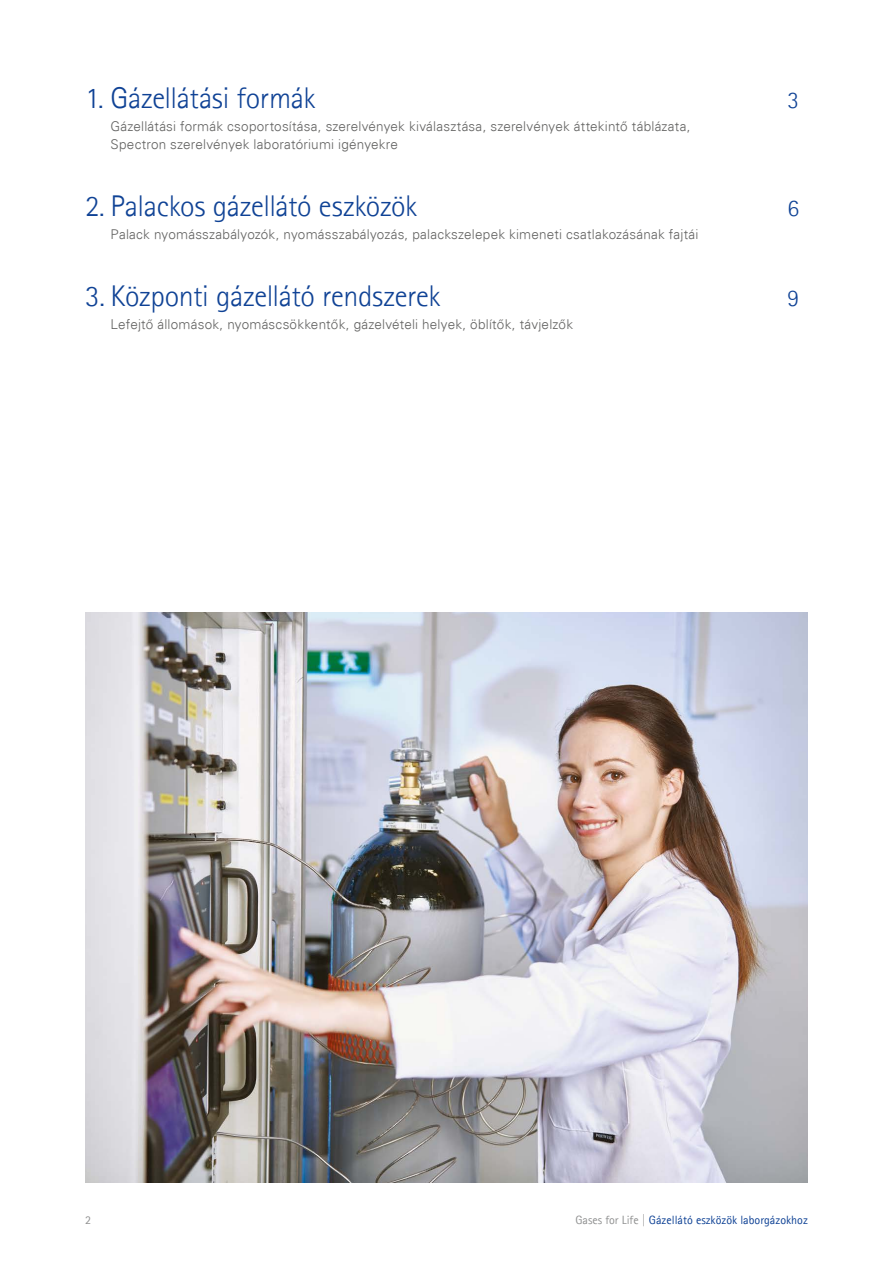
<style>
.page{position:relative;width:893px;height:1263px;background:#fff}
.page>*{position:absolute;margin:0;border:0;box-sizing:border-box;transform-origin:0 0}
.t1{font:300 30px "AT Rotis Sans Serif Magyar";letter-spacing:-.015em;color:#0f4295}
.t2{font:300 24px "AT Rotis Sans Serif Magyar";color:#0f4295}
.t3{font:13.5px/18px "Univers H Lightmagyar";letter-spacing:.015em;color:#636362}
.t4{font:12px "AT Rotis Sans Serif Magyar";color:#0f4295}
.t5{font:12px "AT Rotis Sans Serif Magyar";color:#919292}
.s1{color:#919292}
</style>
<div class="page">
<img style="left:85px;top:612px;width:723px;height:570px">
<h1 class="t1" style="left:85px;top:81px;width:232px">1. Gázellátási formák</h1>
<h2 class="t2" style="left:787px;top:86px;width:13px">3</h2>
<p class="t3" style="left:111px;top:116px;width:581px">Gázellátási formák csoportosítása, szerelvények kiválasztása, szerelvények áttekintő táblázata,<br>Spectron szerelvények laboratóriumi igényekre</p>
<h1 class="t1" style="left:85px;top:189px;width:334px">2. Palackos gázellátó eszközök</h1>
<h2 class="t2" style="left:787px;top:194px;width:13px">6</h2>
<p class="t3" style="left:111px;top:224px;width:589px">Palack nyomásszabályozók, nyomásszabályozás, palackszelepek kimeneti csatlakozásának fajtái</p>
<h1 class="t1" style="left:85px;top:279px;width:357px">3. Központi gázellátó rendszerek</h1>
<h2 class="t2" style="left:787px;top:284px;width:13px">9</h2>
<p class="t3" style="left:111px;top:314px;width:464px">Lefejtő állomások, nyomáscsökkentők, gázelvételi helyek, öblítők, távjelzők</p>
<p class="t5" style="left:85px;top:1213px;width:7px">2</p>
<p class="t4" style="left:575px;top:1213px;width:234px"><span class="s1">Gases for Life |</span> Gázellátó eszközök laborgázokhoz</p>
</div>
